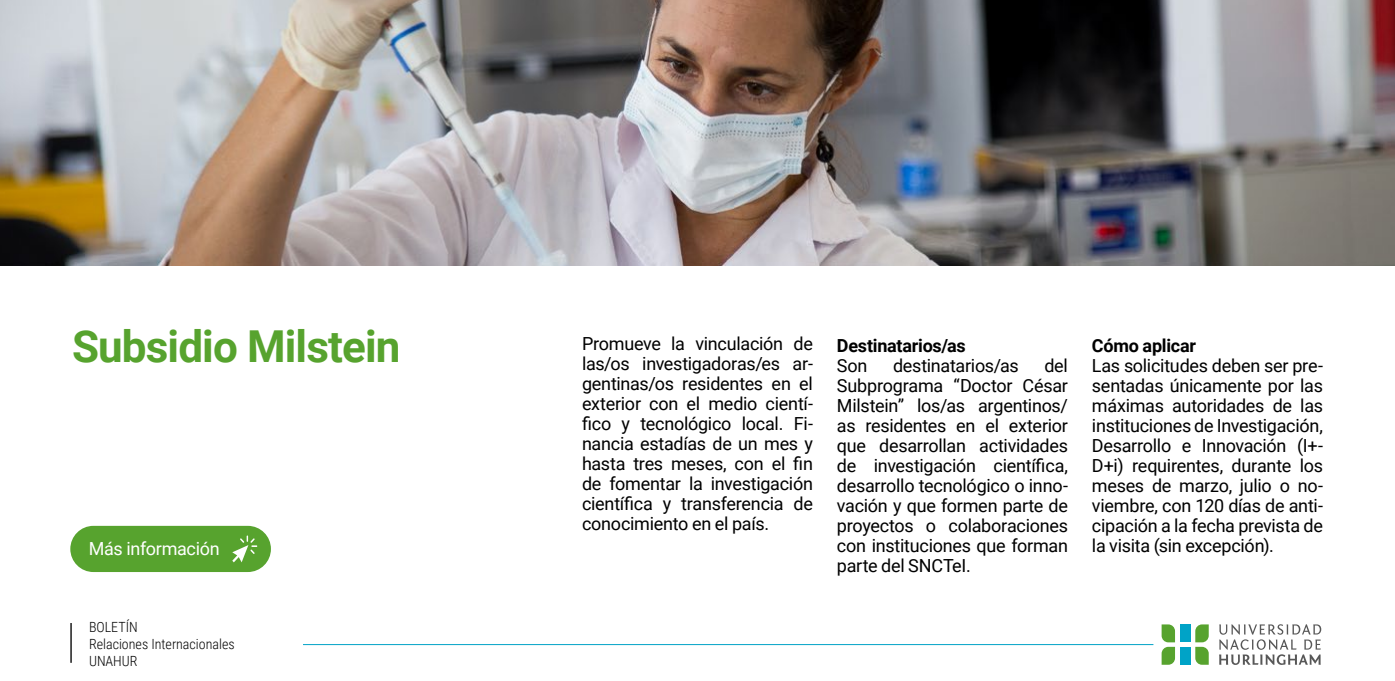
<style>
.page{position:relative;width:1395px;height:681px;background:#fff}
.page>*{position:absolute;margin:0;border:0;box-sizing:border-box;transform-origin:0 0}
.t1{font:700 44px "Roboto";letter-spacing:-.02em;color:#57a32e}
.t2{font:18px/20px "Roboto";letter-spacing:-.015em;color:#000;text-align:justify}
.t3{font:700 18px "Roboto";letter-spacing:-.015em;color:#000}
.t4{font:18px "Roboto";letter-spacing:-.015em;color:#fff}
.t5{font:300 14px/16.8px "Roboto Condensed";color:#000}
</style>
<div class="page">
<svg style="left:1195px;top:624px;width:13px;height:40px"></svg>
<svg style="left:1161px;top:624px;width:14px;height:40px"></svg>
<div style="left:1179px;top:624px;width:11px;height:18px;background:#00a3c7"></div>
<div style="left:1179px;top:646px;width:11px;height:18px;background:#00a3c7"></div>
<svg style="left:1219px;top:624px;width:102px;height:40px"></svg>
<hr style="left:303px;top:643px;width:850px;height:1px;background:#00a3c7">
<hr style="left:70px;top:622px;width:2px;height:40px;background:#1c1c1c">
<div style="left:70px;top:525px;width:201px;height:46px;background:#57a32e;border-radius:23px"></div>
<svg style="left:232px;top:535px;width:25px;height:27px"></svg>
<img style="left:0;top:0;width:1395px;height:266px">
<h1 class="t1" style="left:72px;top:315px;width:330px">Subsidio Milstein</h1>
<p class="t3" style="left:837px;top:332px;width:130px">Destinatarios/as</p>
<p class="t2" style="left:837px;top:354px;width:32px">Son</p>
<p class="t2" style="left:893px;top:354px;width:127px">destinatarios/as</p>
<p class="t2" style="left:582px;top:333px;width:232px">Promueve la vinculación de las/os investigadoras/es ar&shy;gentinas/os residentes en el exterior con el medio cientí&shy;fico y tecnológico local. Fi&shy;nancia estadías de un mes y hasta tres meses, con el fin de fomentar la investigación científica y transferencia de conocimiento en el país.</p>
<p class="t2" style="left:837px;top:354px;width:232px;text-indent:207px">del Subprograma “Doctor César Milstein” los/as argentinos/ as residentes en el exterior que desarrollan actividades de investigación científica, desarrollo tecnológico o inno&shy;vación y que formen parte de proyectos o colaboraciones con instituciones que forman parte del SNCTeI.</p>
<p class="t4" style="left:89px;top:535px;width:133px">Más información</p>
<p class="t5" style="left:89px;top:618px;width:147px">BOLETÍN<br>Relaciones Internacionales<br>UNAHUR</p>
<p class="t3" style="left:1092px;top:332px;width:106px">Cómo aplicar</p>
<p class="t2" style="left:1092px;top:354px;width:232px">Las solicitudes deben ser pre&shy;sentadas únicamente por las máximas autoridades de las instituciones de Investigación, Desarrollo e Innovación (I+- D+i) requirentes, durante los meses de marzo, julio o no&shy;viembre, con 120 días de anti&shy;cipación a la fecha prevista de la visita (sin excepción).</p>
</div>
